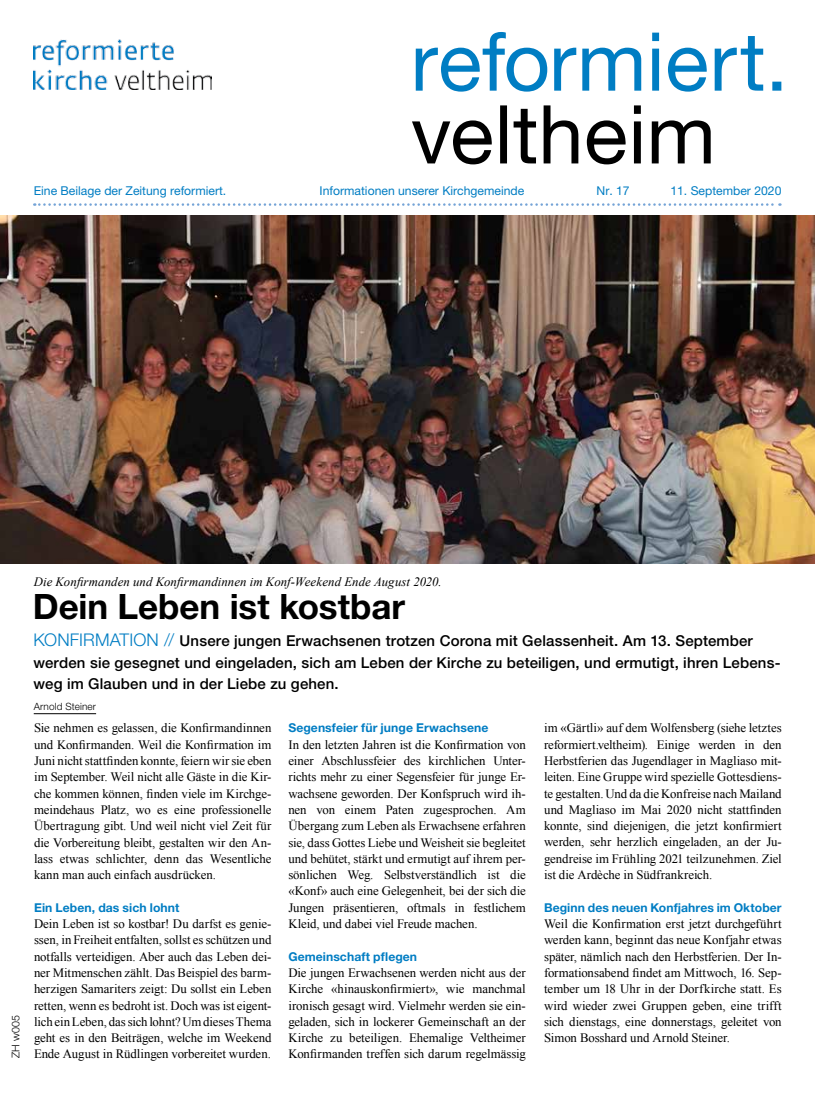
<style>
.page{position:relative;width:815px;height:1106px;background:#fff}
.page>*{position:absolute;margin:0;border:0;box-sizing:border-box;transform-origin:0 0}
.t1{font:700 35px "Helvetica Neue LT Pro";letter-spacing:-.005em;color:#000}
.t2{font:500 15px/21.2px "Helvetica Neue LT Pro";letter-spacing:.01em;color:#000}
.t3{font:12.75px/16.2px "Times New Roman";letter-spacing:-.005em;color:#000;text-align:justify}
.t4{font:italic 12.75px "Times New Roman";letter-spacing:.005em;color:#000}
.t5{font:700 12.25px "Helvetica Neue LT Pro";letter-spacing:.005em;color:#007dc3}
.t6{font:12.25px "Helvetica Neue LT Pro";color:#007dc3}
.t7{font:300 10.62px "Helvetica Neue LT Pro";letter-spacing:.03em;color:#000}
.t8{font:300 10px "Helvetica Neue LT Pro";letter-spacing:.02em;color:#000}
.s1{font-weight:300;font-size:17.5px;color:#007dc3}
</style>
<div class="page">
<svg style="left:412px;top:105px;width:299px;height:59px"></svg>
<svg style="left:416px;top:32px;width:365px;height:60px"></svg>
<svg style="left:34px;top:203px;width:746px;height:3px"></svg>
<hr style="left:34px;top:713px;width:62px;height:1px;background:#000">
<img style="left:34px;top:40px;width:177px;height:49px">
<img style="left:0;top:216px;width:815px;height:347px">
<p class="t6" style="left:34px;top:183px;width:194px">Eine Beilage der Zeitung reformiert.</p>
<p class="t6" style="left:320px;top:183px;width:206px">Informationen unserer Kirchgemeinde</p>
<p class="t6" style="left:597px;top:183px;width:35px">Nr. 17</p>
<p class="t6" style="left:670px;top:183px;width:113px">11. September 2020</p>
<p class="t7" style="left:9px;top:1058px;width:45px;rotate:-90deg">ZH w005</p>
<p class="t4" style="left:34px;top:572px;width:410px">Die Konfirmanden und Konfirmandinnen im Konf-Weekend Ende August 2020.</p>
<h1 class="t1" style="left:33px;top:585px;width:374px">Dein Leben ist kostbar</h1>
<p class="t2" style="left:34px;top:630px;width:748px"><span class="s1">Konfirmation //</span> Unsere jungen Erwachsenen trotzen Corona mit Gelassenheit. Am 13. September werden sie gesegnet und eingeladen, sich am Leben der Kirche zu beteiligen, und ermutigt, ihren Lebens&shy;weg im Glauben und in der Liebe zu gehen.</p>
<p class="t3" style="left:34px;top:719px;width:239px">Sie nehmen es gelassen, die Konfirmandinnen und Konfirmanden. Weil die Konfirmation im Juni nicht stattfinden konnte, feiern wir sie eben im September. Weil nicht alle Gäste in die Kir&shy;che kommen können, finden viele im Kirchge&shy;meindehaus Platz, wo es eine professionelle Übertragung gibt. Und weil nicht viel Zeit für die Vorbereitung bleibt, gestalten wir den An&shy;lass etwas schlichter, denn das Wesentliche kann man auch einfach ausdrücken.</p>
<p class="t5" style="left:34px;top:899px;width:147px">Ein Leben, das sich lohnt</p>
<p class="t3" style="left:34px;top:915px;width:239px">Dein Leben ist so kostbar! Du darfst es genie&shy;ssen, in Freiheit entfalten, sollst es schützen und notfalls verteidigen. Aber auch das Leben dei&shy;ner Mitmenschen zählt. Das Beispiel des barm&shy;herzigen Samariters zeigt: Du sollst ein Leben retten, wenn es bedroht ist. Doch was ist eigent&shy;lich ein Leben, das sich lohnt? Um dieses Thema geht es in den Beiträgen, welche im Weekend Ende August in Rüdlingen vorbereitet wurden.</p>
<p class="t8" style="left:34px;top:700px;width:64px">Arnold Steiner</p>
<p class="t3" style="left:544px;top:719px;width:239px">im «Gärtli» auf dem Wolfensberg (siehe letztes reformiert.veltheim). Einige werden in den Herbstferien das Jugendlager in Magliaso mit&shy;leiten. Eine Gruppe wird spezielle Gottesdiens&shy;te gestalten. Und da die Konfreise nach Mailand und Magliaso im Mai 2020 nicht stattfinden konnte, sind diejenigen, die jetzt konfirmiert werden, sehr herzlich eingeladen, an der Ju&shy;gendreise im Frühling 2021 teilzunehmen. Ziel ist die Ardèche in Südfrankreich.</p>
<p class="t5" style="left:544px;top:899px;width:239px">Beginn des neuen Konfjahres im Oktober</p>
<p class="t3" style="left:544px;top:915px;width:239px">Weil die Konfirmation erst jetzt durchgeführt werden kann, beginnt das neue Konfjahr etwas später, nämlich nach den Herbstferien. Der In&shy;formationsabend findet am Mittwoch, 16. Sep&shy;tember um 18 Uhr in der Dorfkirche statt. Es wird wieder zwei Gruppen geben, eine trifft sich dienstags, eine donnerstags, geleitet von Simon Bosshard und Arnold Steiner.</p>
<p class="t5" style="left:288px;top:720px;width:202px">Segensfeier für junge Erwachsene</p>
<p class="t3" style="left:288px;top:736px;width:239px">In den letzten Jahren ist die Konfirmation von einer Abschlussfeier des kirchlichen Unter&shy;richts mehr zu einer Segensfeier für junge Er&shy;wachsene geworden. Der Konfspruch wird ih&shy;nen von einem Paten zugesprochen. Am Übergang zum Leben als Erwachsene erfahren sie, dass Gottes Liebe und Weisheit sie begleitet und behütet, stärkt und ermutigt auf ihrem per&shy;sönlichen Weg. Selbstverständlich ist die «Konf» auch eine Gelegenheit, bei der sich die Jungen präsentieren, oftmals in festlichem Kleid, und dabei viel Freude machen.</p>
<p class="t5" style="left:288px;top:948px;width:130px">Gemeinschaft pflegen</p>
<p class="t3" style="left:288px;top:964px;width:239px">Die jungen Erwachsenen werden nicht aus der Kirche «hinauskonfirmiert», wie manchmal ironisch gesagt wird. Vielmehr werden sie ein&shy;geladen, sich in lockerer Gemeinschaft an der Kirche zu beteiligen. Ehemalige Veltheimer Konfirmanden treffen sich darum regelmässig</p>
</div>
